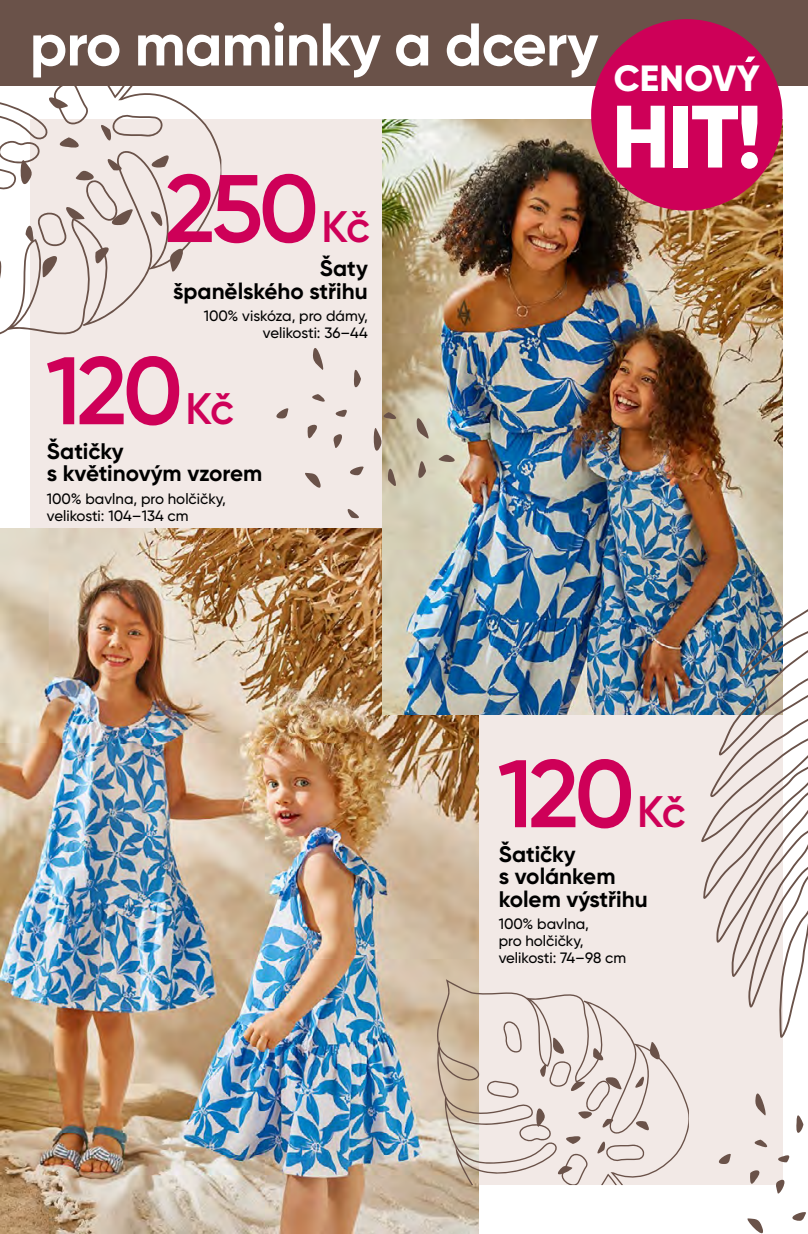
<style>
.page{position:relative;width:808px;height:1234px;background:#fff}
.page>*{position:absolute;margin:0;border:0;box-sizing:border-box;transform-origin:0 0}
.t1{font:600 95.7px "Gilroy";letter-spacing:-.045em;color:#ce0058}
.t2{font:800 88.2px "Gilroy";color:#fff}
.t3{font:700 60px "Gilroy";letter-spacing:-.015em;color:#fff}
.t4{font:600 44.1px "Gilroy";color:#ce0058}
.t5{font:800 36.45px "Gilroy";letter-spacing:.01em;color:#fff}
.t6{font:700 22.5px/22.5px "Gilroy";color:#000}
.t7{font:500 15px/16.8px "Gilroy";color:#000}
</style>
<div class="page">
<div style="left:30px;top:119px;width:752px;height:1065px;background:#f2e9e6"></div>
<img style="left:0;top:528px;width:479px;height:705px">
<img style="left:383px;top:119px;width:399px;height:595px">
<svg style="left:437px;top:978px;width:252px;height:206px"></svg>
<svg style="left:487px;top:1021px;width:179px;height:163px"></svg>
<svg style="left:0;top:85px;width:223px;height:250px"></svg>
<svg style="left:0;top:85px;width:191px;height:213px"></svg>
<div style="left:0;top:0;width:808px;height:85px;background:#6a5249"></div>
<svg style="left:701px;top:674px;width:107px;height:381px"></svg>
<img style="left:718px;top:590px;width:90px;height:165px">
<svg style="left:305px;top:472px;width:16px;height:16px"></svg>
<svg style="left:415px;top:458px;width:11px;height:26px"></svg>
<svg style="left:416px;top:409px;width:16px;height:32px"></svg>
<svg style="left:307px;top:348px;width:54px;height:100px"></svg>
<svg style="left:350px;top:466px;width:14px;height:10px"></svg>
<svg style="left:373px;top:412px;width:30px;height:76px"></svg>
<svg style="left:276px;top:408px;width:13px;height:11px"></svg>
<svg style="left:347px;top:509px;width:12px;height:10px"></svg>
<svg style="left:436px;top:452px;width:24px;height:13px"></svg>
<svg style="left:747px;top:1218px;width:16px;height:15px"></svg>
<svg style="left:749px;top:1084px;width:54px;height:110px"></svg>
<svg style="left:792px;top:1212px;width:14px;height:9px"></svg>
<svg style="left:718px;top:1153px;width:13px;height:11px"></svg>
<div style="left:591px;top:19px;width:191px;height:191px;background:#ce0058;border-radius:50%"></div>
<svg style="left:745px;top:56px;width:10px;height:6px"></svg>
<p class="t3" style="left:30px;top:7px;width:570px">pro maminky a dcery</p>
<p class="t1" style="left:165px;top:149px;width:156px">250</p>
<p class="t4" style="left:321px;top:199px;width:50px">Kč</p>
<p class="t6" style="left:173px;top:257px;width:196px;text-align:right">Šaty<br>španělského střihu</p>
<p class="t7" style="left:204px;top:307px;width:166px;text-align:right">100% viskóza, pro dámy, velikosti: 36–44</p>
<p class="t1" style="left:46px;top:331px;width:139px">120</p>
<p class="t4" style="left:185px;top:381px;width:50px">Kč</p>
<p class="t6" style="left:47px;top:439px;width:217px">Šatičky<br>s květinovým vzorem</p>
<p class="t7" style="left:47px;top:490px;width:181px">100% bavlna, pro holčičky, velikosti: 104–134 cm</p>
<p class="t5" style="left:614px;top:55px;width:148px">CENOVY</p>
<p class="t2" style="left:612px;top:81px;width:152px">HIT!</p>
<p class="t1" style="left:498px;top:734px;width:139px">120</p>
<p class="t4" style="left:637px;top:784px;width:50px">Kč</p>
<p class="t6" style="left:499px;top:842px;width:151px">Šatičky<br>s volánkem kolem výstřihu</p>
<p class="t7" style="left:499px;top:915px;width:129px">100% bavlna,<br>pro holčičky, velikosti: 74–98 cm</p>
</div>
